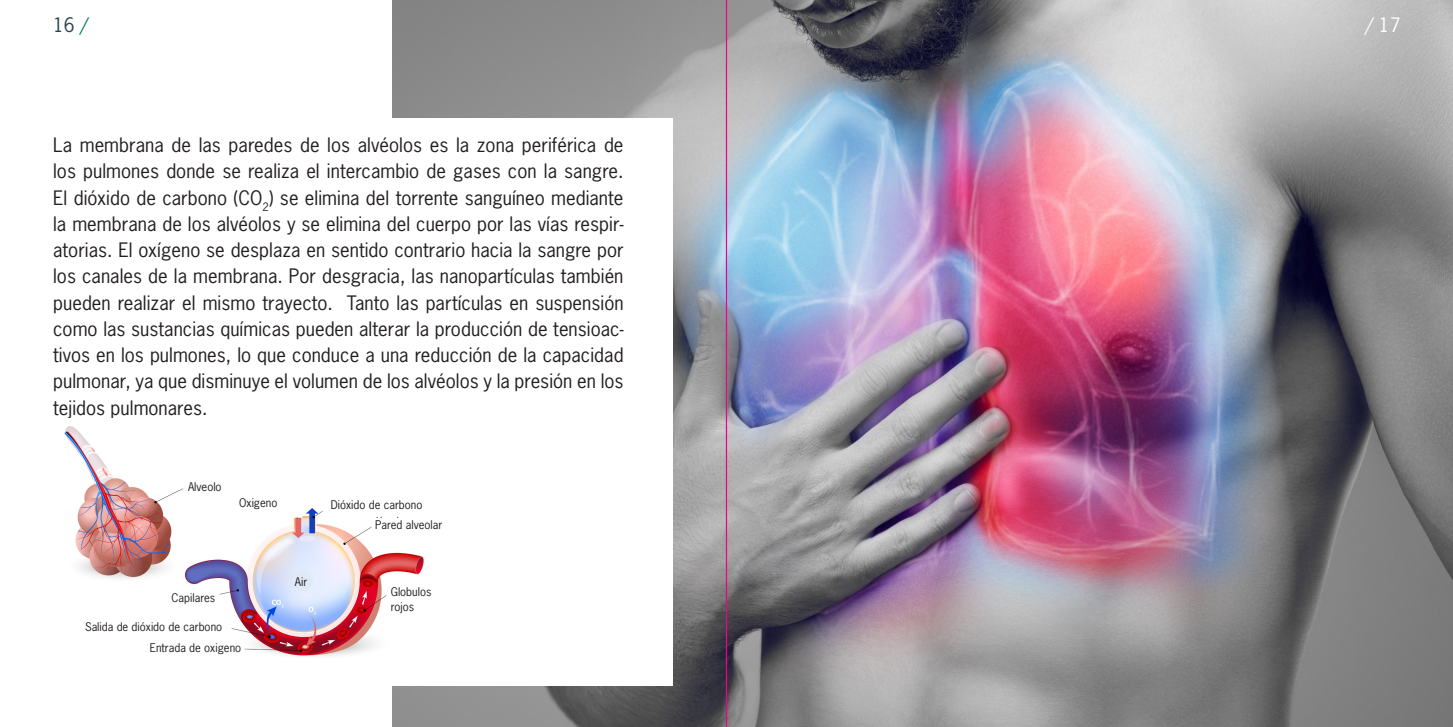
<style>
.page{position:relative;width:1453px;height:727px;background:#fff}
.page>*{position:absolute;margin:0;border:0;box-sizing:border-box;transform-origin:0 0}
.t1{font:18.75px/26.2px "News Gothic Std";color:#231f20;text-align:justify}
.t2{font:18.75px "News Gothic Std";color:#2e4152}
.t3{font:18.75px "News Gothic Std";color:#fff}
.t4{font:11.25px/15px "News Gothic Std";color:#231f20}
.s1{color:#008457}
</style>
<div class="page">
<img style="left:392px;top:0;width:1061px;height:726px">
<div style="left:81px;top:118px;width:592px;height:567px;background:#fff"></div>
<img style="left:64px;top:426px;width:360px;height:230px">
<div style="left:185px;top:472px;width:42px;height:23px;background:#fff"></div>
<div style="left:229px;top:487px;width:73px;height:30px;background:#fff"></div>
<div style="left:322px;top:484px;width:109px;height:27px;background:#fff"></div>
<div style="left:371px;top:517px;width:80px;height:18px;background:#fff"></div>
<div style="left:386px;top:579px;width:66px;height:46px;background:#fff"></div>
<div style="left:142px;top:637px;width:102px;height:21px;background:#fff"></div>
<div style="left:80px;top:609px;width:147px;height:24px;background:#fff"></div>
<div style="left:158px;top:586px;width:62px;height:22px;background:#fff"></div>
<div style="left:293px;top:571px;width:19px;height:19px;background:#e1e9f6;border-radius:50%"></div>
<div style="left:136px;top:418px;width:207px;height:19px;background:#fff"></div>
<hr style="left:726px;top:0;width:1px;height:726px;background:#ed028c">
<p class="t2" style="left:53px;top:13px;width:37px">16 <span class="s1">/</span></p>
<p class="t3" style="left:1365px;top:13px;width:37px">/ 17</p>
<p class="t1" style="left:53px;top:132px;width:572px">La membrana de las paredes de los alvéolos es la zona periférica de los pulmones donde se realiza el intercambio de gases con la sangre.<br>El dióxido de carbono (CO<sub>2</sub>) se elimina del torrente sanguíneo mediante la membrana de los alvéolos y se elimina del cuerpo por las vías respir&shy;atorias. El oxígeno se desplaza en sentido contrario hacia la sangre por los canales de la membrana. Por desgracia, las nanopartículas también pueden realizar el mismo trayecto. Tanto las partículas en suspensión como las sustancias químicas pueden alterar la producción de tensioac&shy;tivos en los pulmones, lo que conduce a una reducción de la capacidad pulmonar, ya que disminuye el volumen de los alvéolos y la presión en los tejidos pulmonares.</p>
<p class="t4" style="left:188px;top:478px;width:35px">Alveolo</p>
<p class="t4" style="left:239px;top:495px;width:40px">Oxigeno</p>
<p class="t4" style="left:172px;top:590px;width:45px">Capilares</p>
<p class="t4" style="left:85px;top:619px;width:139px">Salida de dióxido de carbono</p>
<p class="t4" style="left:150px;top:640px;width:93px">Entrada de oxigeno</p>
<p class="t4" style="left:295px;top:574px;width:14px">Air</p>
<p class="t4" style="left:331px;top:497px;width:93px">Dióxido de carbono</p>
<p class="t4" style="left:375px;top:517px;width:69px">Pared alveolar</p>
<p class="t4" style="left:391px;top:583px;width:42px">Globulos rojos</p>
</div>
